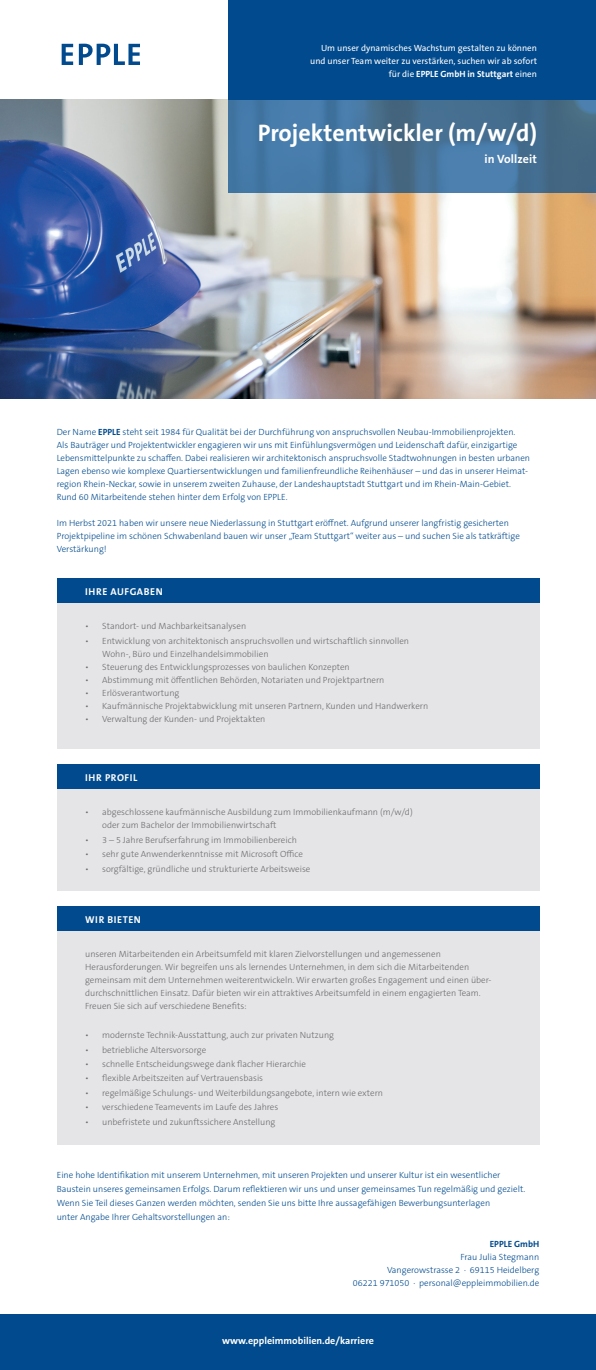
<style>
.page{position:relative;width:596px;height:1370px;background:#fff}
.page>*{position:absolute;margin:0;border:0;box-sizing:border-box;transform-origin:0 0}
.t1{font:700 24px "The Sans B W7";color:#fff}
.t2{font:700 12px "The Sans B W7";letter-spacing:.01em;color:#fff}
.t3{font:700 10px "The Sans B W7";color:#fff}
.t4{font:700 10px "The Sans B W7";letter-spacing:.055em;color:#fff}
.t5{font:700 10px "The Sans B W7";letter-spacing:.06em;color:#fff}
.t6{font:300 9px/13px "The Sans B W3";color:#6c6b6f}
.t7{font:300 9px/13px "The Sans B W3";color:#004a8d}
.t8{font:9px/13px "The Sans B W5 Plain";color:#fff;text-align:right}
.t9{font:700 9px "The Sans B W7";color:#fff}
.t10{font:700 9px "The Sans B W7";color:#004a8d}
.s1{font-family:"The Sans B W5 Plain";font-weight:400}
.s2{font-family:"The Sans B W7";font-weight:700}
</style>
<div class="page">
<img style="left:0;top:99px;width:595px;height:299px">
<div style="left:57px;top:906px;width:482px;height:238px;background:#e5e5e7"></div>
<svg style="left:62px;top:44px;width:78px;height:21px"></svg>
<div style="left:0;top:1313px;width:595px;height:56px;background:#004a8d"></div>
<div style="left:57px;top:601px;width:482px;height:147px;background:#e5e5e7"></div>
<div style="left:57px;top:764px;width:482px;height:127px;background:#e5e5e7"></div>
<div style="left:57px;top:764px;width:482px;height:24px;background:#004a8d"></div>
<div style="left:57px;top:578px;width:482px;height:24px;background:#004a8d"></div>
<div style="left:57px;top:906px;width:482px;height:24px;background:#004a8d"></div>
<div style="left:228px;top:0;width:367px;height:99px;background:#004a8d"></div>
<svg style="left:228px;top:99px;width:367px;height:94px;background:#447299"></svg>
<p class="t8" style="left:310px;top:41px;width:228px">Um unser dynamisches Wachstum gestalten zu können und unser Team weiter zu verstärken, suchen wir ab sofort</p>
<p class="t9" style="left:388px;top:68px;width:150px"><span class="s1">für die</span> EPPLE GmbH in Stuttgart <span class="s1">einen</span></p>
<h1 class="t1" style="left:257px;top:118px;width:280px">Projektentwickler (m/w/d)</h1>
<h2 class="t2" style="left:484px;top:151px;width:54px">in Vollzeit</h2>
<p class="t7" style="left:57px;top:425px;width:474px">Der Name <span class="s2">EPPLE</span> steht seit 1984 für Qualität bei der Durchführung von anspruchsvollen Neubau-Immobilienprojekten.<br>Als Bauträger und Projektentwickler engagieren wir uns mit Einfühlungsvermögen und Leidenschaft dafür, einzigartige Lebensmittelpunkte zu schaffen. Dabei realisieren wir architektonisch anspruchsvolle Stadtwohnungen in besten urbanen Lagen ebenso wie komplexe Quartiersentwicklungen und familienfreundliche Reihenhäuser – und das in unserer Heimat&shy;region Rhein-Neckar, sowie in unserem zweiten Zuhause, der Landeshauptstadt Stuttgart und im Rhein-Main-Gebiet.<br>Rund 60 Mitarbeitende stehen hinter dem Erfolg von EPPLE.</p>
<p class="t7" style="left:57px;top:516px;width:464px">Im Herbst 2021 haben wir unsere neue Niederlassung in Stuttgart eröffnet. Aufgrund unserer langfristig gesicherten<br>Projektpipeline im schönen Schwabenland bauen wir unser „Team Stuttgart“ weiter aus – und suchen Sie als tatkräftige<br>Verstärkung!</p>
<p class="t5" style="left:85px;top:584px;width:79px">IHRE AUFGABEN</p>
<p class="t6" style="left:85px;top:619px;width:162px">• Standort- und Machbarkeitsanalysen</p>
<p class="t6" style="left:102px;top:634px;width:308px;text-indent:-17px">• Entwicklung von architektonisch anspruchsvollen und wirtschaftlich sinnvollen<br>Wohn-, Büro und Einzelhandelsimmobilien</p>
<p class="t6" style="left:85px;top:660px;width:266px">• Steuerung des Entwicklungsprozesses von baulichen Konzepten</p>
<p class="t6" style="left:85px;top:673px;width:301px">• Abstimmung mit öffentlichen Behörden, Notariaten und Projektpartnern</p>
<p class="t6" style="left:85px;top:686px;width:96px">• Erlösverantwortung</p>
<p class="t6" style="left:85px;top:699px;width:344px">• Kaufmännische Projektabwicklung mit unseren Partnern, Kunden und Handwerkern</p>
<p class="t6" style="left:85px;top:712px;width:182px">• Verwaltung der Kunden- und Projektakten</p>
<p class="t4" style="left:85px;top:770px;width:54px">IHR PROFIL</p>
<p class="t6" style="left:102px;top:805px;width:312px;text-indent:-17px">• abgeschlossene kaufmännische Ausbildung zum Immobilienkaufmann (m/w/d) oder zum Bachelor der Immobilienwirtschaft</p>
<p class="t6" style="left:85px;top:833px;width:213px">• 3 – 5 Jahre Berufserfahrung im Immobilienbereich</p>
<p class="t6" style="left:85px;top:847px;width:219px">• sehr gute Anwenderkenntnisse mit Microsoft Office</p>
<p class="t6" style="left:85px;top:861px;width:227px">• sorgfältige, gründliche und strukturierte Arbeitsweise</p>
<p class="t4" style="left:85px;top:912px;width:57px">WIR BIETEN</p>
<p class="t6" style="left:85px;top:947px;width:407px">unseren Mitarbeitenden ein Arbeitsumfeld mit klaren Zielvorstellungen und angemessenen Herausforderungen. Wir begreifen uns als lernendes Unternehmen, in dem sich die Mitarbeitenden gemeinsam mit dem Unternehmen weiterentwickeln. Wir erwarten großes Engagement und einen über&shy;durchschnittlichen Einsatz. Dafür bieten wir ein attraktives Arbeitsumfeld in einem engagierten Team.<br>Freuen Sie sich auf verschiedene Benefits:</p>
<p class="t6" style="left:85px;top:1028px;width:250px">• modernste Technik-Ausstattung, auch zur privaten Nutzung</p>
<p class="t6" style="left:85px;top:1042px;width:122px">• betriebliche Altersvorsorge</p>
<p class="t6" style="left:85px;top:1057px;width:222px">• schnelle Entscheidungswege dank flacher Hierarchie</p>
<p class="t6" style="left:85px;top:1071px;width:179px">• flexible Arbeitszeiten auf Vertrauensbasis</p>
<p class="t6" style="left:85px;top:1086px;width:299px">• regelmäßige Schulungs- und Weiterbildungsangebote, intern wie extern</p>
<p class="t6" style="left:85px;top:1100px;width:194px">• verschiedene Teamevents im Laufe des Jahres</p>
<p class="t6" style="left:85px;top:1115px;width:192px">• unbefristete und zukunftssichere Anstellung</p>
<p class="t7" style="left:57px;top:1167px;width:469px;line-height:14px">Eine hohe Identifikation mit unserem Unternehmen, mit unseren Projekten und unserer Kultur ist ein wesentlicher Baustein unseres gemeinsamen Erfolgs. Darum reflektieren wir uns und unser gemeinsames Tun regelmäßig und gezielt.<br>Wenn Sie Teil dieses Ganzen werden möchten, senden Sie uns bitte Ihre aussagefähigen Bewerbungsunterlagen<br>unter Angabe Ihrer Gehaltsvorstellungen an:</p>
<p class="t10" style="left:489px;top:1237px;width:51px">EPPLE GmbH</p>
<p class="t7" style="left:353px;top:1249px;width:188px;text-align:right">Frau Julia Stegmann<br>Vangerowstrasse 2 . 69115 Heidelberg<br>06221 971050 . personal@eppleimmobilien.de</p>
<p class="t3" style="left:222px;top:1334px;width:153px">www.eppleimmobilien.de/karriere</p>
</div>
